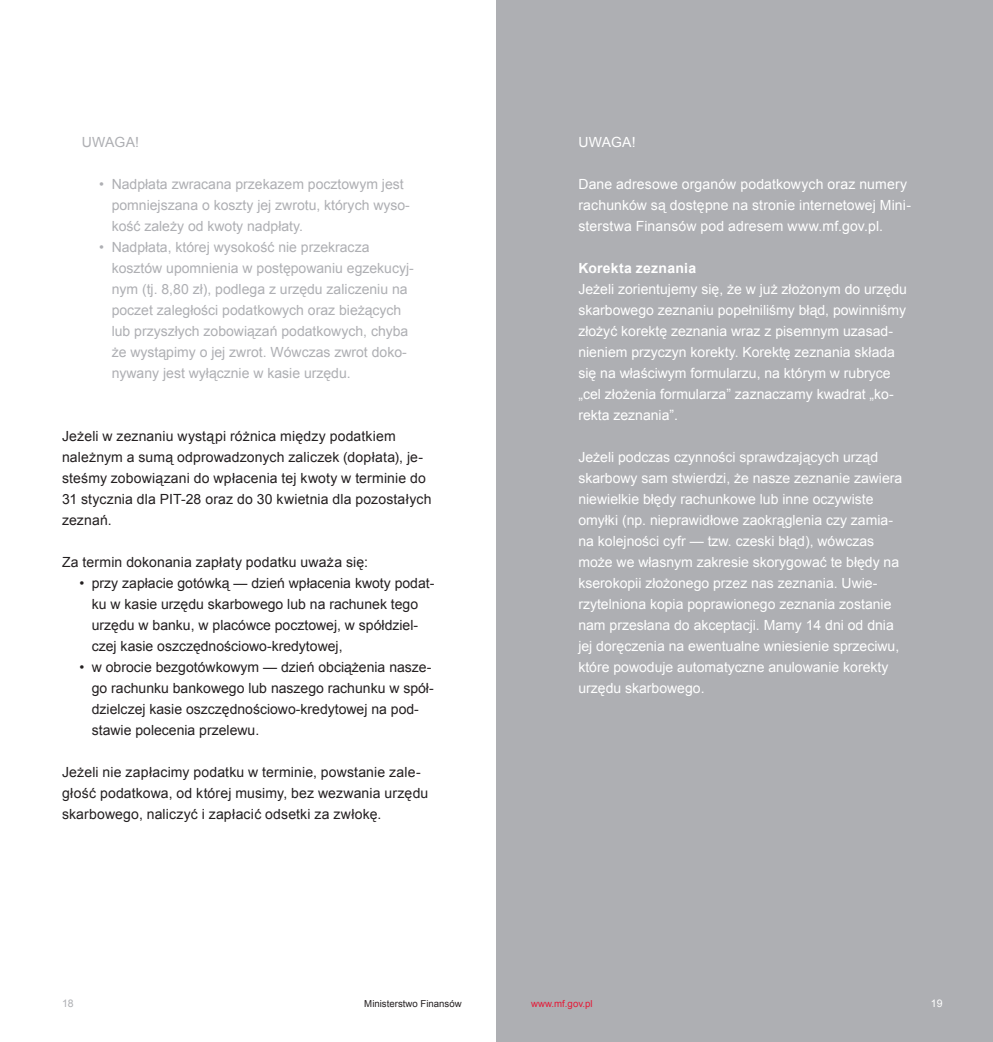
<style>
.page{position:relative;width:993px;height:1042px;background:#fff}
.page>*{position:absolute;margin:0;border:0;box-sizing:border-box;transform-origin:0 0}
.t1{font:14px/21px "Arial";color:#fff}
.t2{font:14px/21px "Arial";letter-spacing:.005em;color:#231f20}
.t3{font:14px/21px "Arial";color:#aeafb3}
.t4{font:700 14px "Arial";letter-spacing:.02em;color:#fff}
.t5{font:10.5px "Arial";color:#aeafb3}
.t6{font:10.5px "Arial";color:#fff}
.t7{font:9.62px "Arial";color:#231f20}
.t8{font:9.62px "Arial";color:#e51836}
</style>
<div class="page">
<div style="left:497px;top:0;width:495px;height:1042px;background:#aeafb3"></div>
<p class="t3" style="left:82px;top:132px;width:59px">UWAGA!</p>
<p class="t3" style="left:112px;top:174px;width:300px;text-indent:-12px">• Nadpłata zwracana przekazem pocztowym jest pomniejszana o koszty jej zwrotu, których wyso&shy;kość zależy od kwoty nadpłaty.</p>
<p class="t3" style="left:112px;top:237px;width:303px;text-indent:-12px">• Nadpłata, której wysokość nie przekracza kosztów upomnienia w postępowaniu egzekucyj&shy;nym (tj. 8,80 zł), podlega z urzędu zaliczeniu na poczet zaległości podatkowych oraz bieżących lub przyszłych zobowiązań podatkowych, chyba że wystąpimy o jej zwrot. Wówczas zwrot doko&shy;nywany jest wyłącznie w kasie urzędu.</p>
<p class="t2" style="left:62px;top:426px;width:371px">Jeżeli w zeznaniu wystąpi różnica między podatkiem należnym a sumą odprowadzonych zaliczek (dopłata), je&shy;steśmy zobowiązani do wpłacenia tej kwoty w terminie do 31 stycznia dla PIT-28 oraz do 30 kwietnia dla pozostałych zeznań.</p>
<p class="t2" style="left:62px;top:552px;width:307px">Za termin dokonania zapłaty podatku uważa się:</p>
<p class="t2" style="left:92px;top:573px;width:344px;text-indent:-12px">• przy zapłacie gotówką — dzień wpłacenia kwoty podat&shy;ku w kasie urzędu skarbowego lub na rachunek tego urzędu w banku, w placówce pocztowej, w spółdziel&shy;czej kasie oszczędnościowo-kredytowej,</p>
<p class="t2" style="left:92px;top:657px;width:343px;text-indent:-12px">• w obrocie bezgotówkowym — dzień obciążenia nasze&shy;go rachunku bankowego lub naszego rachunku w spół&shy;dzielczej kasie oszczędnościowo-kredytowej na pod&shy;stawie polecenia przelewu.</p>
<p class="t2" style="left:62px;top:762px;width:368px">Jeżeli nie zapłacimy podatku w terminie, powstanie zale&shy;głość podatkowa, od której musimy, bez wezwania urzędu skarbowego, naliczyć i zapłacić odsetki za zwłokę.</p>
<p class="t1" style="left:578px;top:132px;width:59px">UWAGA!</p>
<p class="t1" style="left:578px;top:174px;width:334px">Dane adresowe organów podatkowych oraz numery rachunków są dostępne na stronie internetowej Mini&shy;sterstwa Finansów pod adresem www.mf.gov.pl.</p>
<p class="t4" style="left:578px;top:259px;width:119px">Korekta zeznania</p>
<p class="t1" style="left:578px;top:279px;width:330px">Jeżeli zorientujemy się, że w już złożonym do urzędu skarbowego zeznaniu popełniliśmy błąd, powinniśmy złożyć korektę zeznania wraz z pisemnym uzasad&shy;nieniem przyczyn korekty. Korektę zeznania składa się na właściwym formularzu, na którym w rubryce „cel złożenia formularza” zaznaczamy kwadrat „ko&shy;rekta zeznania”.</p>
<p class="t1" style="left:578px;top:447px;width:325px">Jeżeli podczas czynności sprawdzających urząd skarbowy sam stwierdzi, że nasze zeznanie zawiera niewielkie błędy rachunkowe lub inne oczywiste omyłki (np. nieprawidłowe zaokrąglenia czy zamia&shy;na kolejności cyfr — tzw. czeski błąd), wówczas może we własnym zakresie skorygować te błędy na kserokopii złożonego przez nas zeznania. Uwie&shy;rzytelniona kopia poprawionego zeznania zostanie nam przesłana do akceptacji. Mamy 14 dni od dnia jej doręczenia na ewentualne wniesienie sprzeciwu, które powoduje automatyczne anulowanie korekty urzędu skarbowego.</p>
<p class="t5" style="left:62px;top:996px;width:13px">18</p>
<p class="t7" style="left:364px;top:997px;width:99px">Ministerstwo Finansów</p>
<p class="t8" style="left:531px;top:997px;width:63px">www.mf.gov.pl</p>
<p class="t6" style="left:930px;top:996px;width:13px">19</p>
</div>
